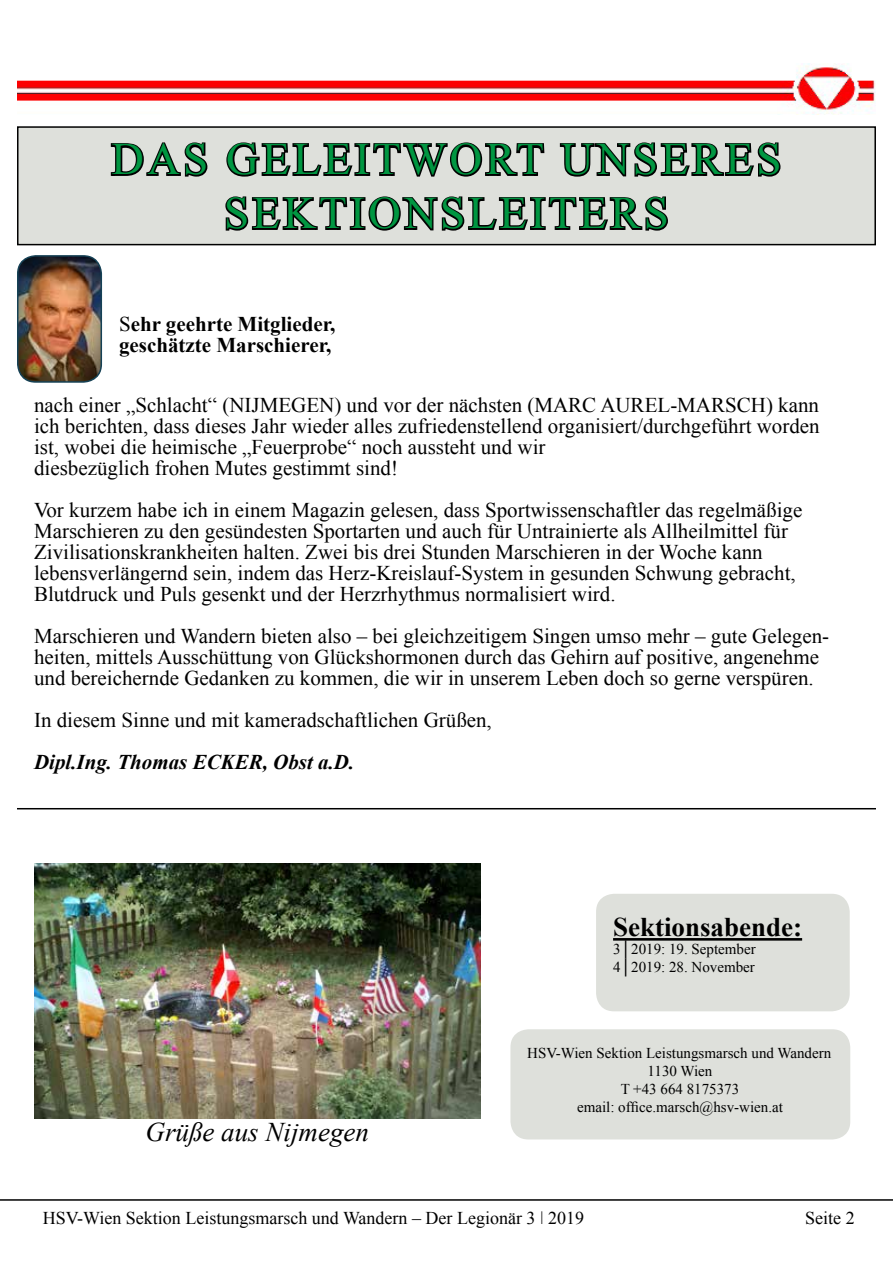
<style>
.page{position:relative;width:893px;height:1263px;background:#fff}
.page>*{position:absolute;margin:0;border:0;box-sizing:border-box;transform-origin:0 0}
.t1{font:45px/54px "Times New Roman";letter-spacing:.075em;color:#009641;text-align:center}
.t2{font:italic 27px "Times New Roman";color:#000}
.t3{font:700 27px "Times New Roman";color:#000}
.t4{font:21px/21px "Times New Roman";color:#000}
.t5{font:700 21px/21px "Times New Roman";color:#000}
.t6{font:italic 700 21px "Times New Roman";color:#000}
.t7{font:18px "Times New Roman";color:#000}
.t8{font:15px/18px "Times New Roman";color:#000;text-align:center}
.s1{font-weight:400}
</style>
<div class="page">
<hr style="left:0;top:1199px;width:893px;height:2px;background:#000">
<img style="left:17px;top:64px;width:859px;height:51px">
<div style="left:18px;top:127px;width:857px;height:118px;background:#dee0db"></div>
<svg style="left:110px;top:142px;width:98px;height:35px"></svg>
<svg style="left:226px;top:142px;width:319px;height:35px"></svg>
<svg style="left:559px;top:142px;width:222px;height:35px"></svg>
<svg style="left:225px;top:196px;width:443px;height:35px"></svg>
<div style="left:17px;top:126px;width:859px;height:119px;border:2px solid #000"></div>
<div style="left:510px;top:1029px;width:340px;height:110px;background:#dee0db;border-radius:18px"></div>
<img style="left:18px;top:256px;width:83px;height:126px">
<div style="left:17px;top:255px;width:85px;height:128px;border:2px solid #164256;border-radius:18px"></div>
<div style="left:596px;top:894px;width:254px;height:117px;background:#dee0db;border-radius:18px"></div>
<hr style="left:613px;top:938px;width:189px;height:3px;background:#000">
<hr style="left:17px;top:808px;width:859px;height:1px;background:#000">
<img style="left:34px;top:863px;width:446px;height:255px">
<h1 class="t1" style="left:112px;top:132px;width:671px">DAS GELEITWORT UNSERES<br>SEKTIONSLEITERS</h1>
<p class="t5" style="left:119px;top:313px;width:218px"><span class="s1">S</span>ehr geehrte Mitglieder, geschätzte Marschierer,</p>
<p class="t4" style="left:34px;top:394px;width:787px">nach einer „Schlacht“ (NIJMEGEN) und vor der nächsten (MARC AUREL-MARSCH) kann ich berichten, dass dieses Jahr wieder alles zufriedenstellend organisiert/durchgeführt worden ist, wobei die heimische „Feuerprobe“ noch aussteht und wir<br>diesbezüglich frohen Mutes gestimmt sind!</p>
<p class="t4" style="left:34px;top:499px;width:770px">Vor kurzem habe ich in einem Magazin gelesen, dass Sportwissenschaftler das regelmäßige Marschieren zu den gesündesten Sportarten und auch für Untrainierte als Allheilmittel für Zivilisationskrankheiten halten. Zwei bis drei Stunden Marschieren in der Woche kann lebensverlängernd sein, indem das Herz-Kreislauf-System in gesunden Schwung gebracht, Blutdruck und Puls gesenkt und der Herzrhythmus normalisiert wird.</p>
<p class="t4" style="left:34px;top:625px;width:797px">Marschieren und Wandern bieten also – bei gleichzeitigem Singen umso mehr – gute Gelegen&shy;heiten, mittels Ausschüttung von Glückshormonen durch das Gehirn auf positive, angenehme und bereichernde Gedanken zu kommen, die wir in unserem Leben doch so gerne verspüren.</p>
<p class="t4" style="left:34px;top:709px;width:459px">In diesem Sinne und mit kameradschaftlichen Grüßen,</p>
<p class="t6" style="left:34px;top:747px;width:322px">Dipl.Ing. Thomas ECKER, Obst a.D.</p>
<p class="t3" style="left:613px;top:909px;width:191px">Sektionsabende:</p>
<p class="t8" style="left:613px;top:940px;width:144px;text-align:left">3│2019: 19. September<br>4│2019: 28. November</p>
<p class="t2" style="left:146px;top:1114px;width:225px">Grüße aus Nijmegen</p>
<p class="t8" style="left:527px;top:1043px;width:305px">HSV-Wien Sektion Leistungsmarsch und Wandern<br>1130 Wien<br>T +43 664 8175373<br>email: office.marsch@hsv-wien.at</p>
<p class="t7" style="left:43px;top:1206px;width:543px">HSV-Wien Sektion Leistungsmarsch und Wandern – Der Legionär 3 2019</p>
<p class="t7" style="left:805px;top:1206px;width:51px">Seite 2</p>
</div>
